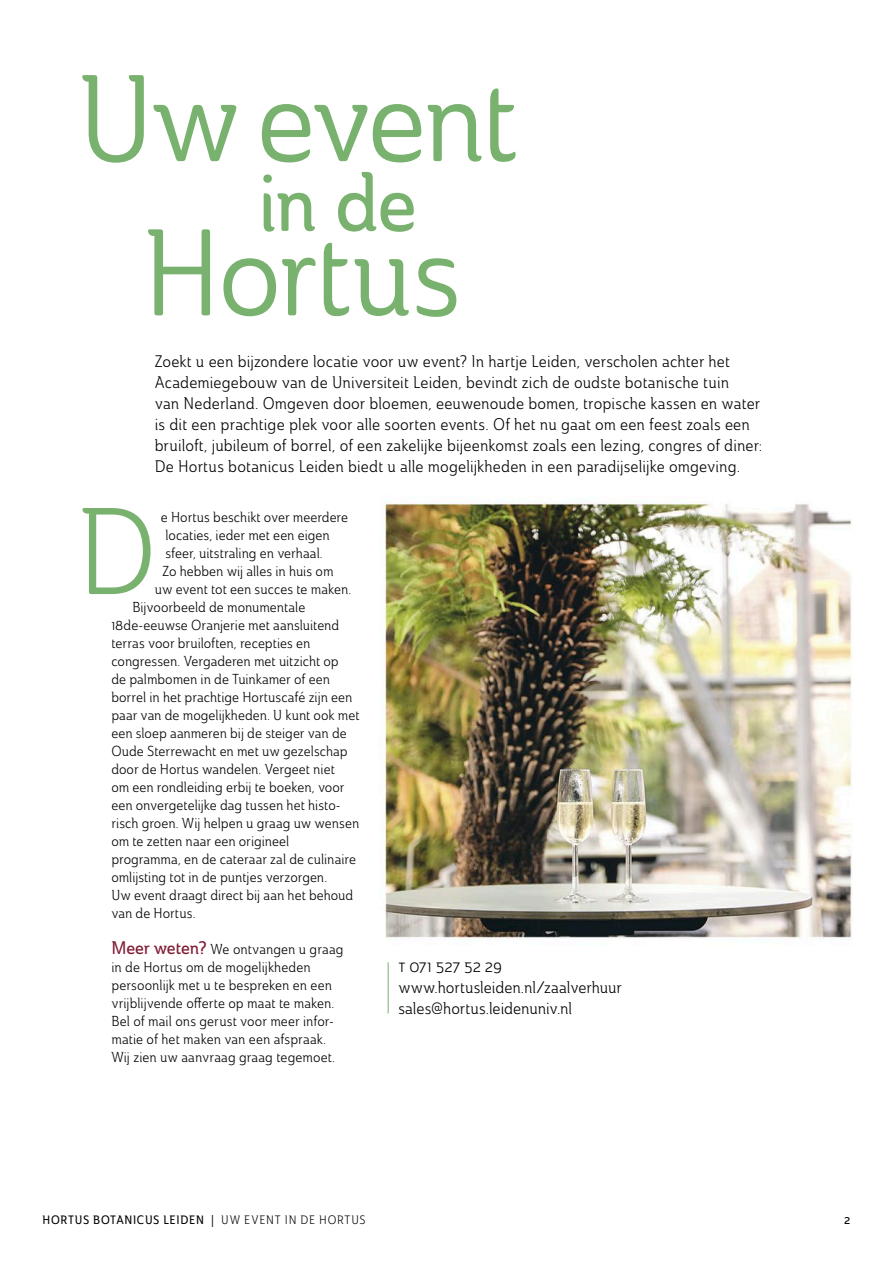
<style>
.page{position:relative;width:893px;height:1263px;background:#fff}
.page>*{position:absolute;margin:0;border:0;box-sizing:border-box;transform-origin:0 0}
.t1{font:121.5px "Ainslie Con Reg";letter-spacing:-.025em;color:#78b26e}
.t2{font:121.5px "Ainslie Con Boo";color:#78b26e}
.t3{font:81.15px "Ainslie Con Med";color:#78b26e}
.intro_klein{font:16.5px/21px "Ainslie Con Boo";letter-spacing:.005em;color:#000}
.broodtekst_NL{font:14.25px/18px "Ainslie Con Boo";color:#000}
.t4{font:12px "Ainslie Con Med";letter-spacing:.06em;color:#000}
.s1{font-family:"Ainslie Con Med";font-size:18px;color:#7f1e35}
.s2{font-family:"Myriad Pro"}
.s3{font-family:"Ainslie Con Boo"}
</style>
<div class="page">
<img style="left:384px;top:501px;width:469px;height:513px">
<hr style="left:388px;top:962px;width:1px;height:51px;background:#78b26e">
<p class="t1" style="left:77px;top:43px;width:442px">Uw event</p>
<p class="t3" style="left:258px;top:151px;width:160px">in de</p>
<p class="t1" style="left:143px;top:198px;width:320px">Hortus</p>
<p class="intro_klein" style="left:155px;top:350px;width:609px">Zoekt u een bijzondere locatie voor uw event? In hartje Leiden, verscholen achter het Academiegebouw van de Universiteit Leiden, bevindt zich de oudste botanische tuin<br>van Nederland. Omgeven door bloemen, eeuwenoude bomen, tropische kassen en water is dit een prachtige plek voor alle soorten events. Of het nu gaat om een feest zoals een bruiloft, jubileum of borrel, of een zakelijke bijeenkomst zoals een lezing, congres of diner:<br>De Hortus botanicus Leiden biedt u alle mogelijkheden in een paradijselijke omgeving.</p>
<p class="t2" style="left:77px;top:477px;width:82px">D</p>
<p class="broodtekst_NL" style="left:161px;top:508px;width:189px">e Hortus beschikt over meerdere</p>
<p class="broodtekst_NL" style="left:165px;top:526px;width:166px">locaties, ieder met een eigen</p>
<p class="broodtekst_NL" style="left:165px;top:544px;width:159px">sfeer, uitstraling en verhaal.</p>
<p class="broodtekst_NL" style="left:162px;top:562px;width:173px">Zo hebben wij alles in huis om</p>
<p class="broodtekst_NL" style="left:155px;top:580px;width:198px">uw event tot een succes te maken.</p>
<p class="broodtekst_NL" style="left:132px;top:598px;width:174px">Bijvoorbeeld de monumentale</p>
<p class="broodtekst_NL" style="left:111px;top:616px;width:230px">18de-eeuwse Oranjerie met aansluitend</p>
<p class="broodtekst_NL" style="left:111px;top:634px;width:201px">terras voor bruiloften, recepties en</p>
<p class="broodtekst_NL" style="left:111px;top:652px;width:229px">congressen. Vergaderen met uitzicht op</p>
<p class="broodtekst_NL" style="left:111px;top:670px;width:220px">de palmbomen in de Tuinkamer of een</p>
<p class="broodtekst_NL" style="left:111px;top:688px;width:243px">borrel in het prachtige Hortuscafé zijn een</p>
<p class="broodtekst_NL" style="left:111px;top:706px;width:250px">paar van de mogelijkheden. U kunt ook met</p>
<p class="broodtekst_NL" style="left:111px;top:724px;width:237px">een sloep aanmeren bij de steiger van de</p>
<p class="broodtekst_NL" style="left:111px;top:742px;width:238px">Oude Sterrewacht en met uw gezelschap</p>
<p class="broodtekst_NL" style="left:111px;top:760px;width:225px">door de Hortus wandelen. Vergeet niet</p>
<p class="broodtekst_NL" style="left:111px;top:778px;width:235px">om een rondleiding erbij te boeken, voor</p>
<p class="broodtekst_NL" style="left:111px;top:796px;width:231px">een onvergetelijke dag tussen het histo-</p>
<p class="broodtekst_NL" style="left:111px;top:814px;width:249px">risch groen. Wij helpen u graag uw wensen</p>
<p class="broodtekst_NL" style="left:111px;top:832px;width:179px">om te zetten naar een origineel</p>
<p class="broodtekst_NL" style="left:111px;top:850px;width:246px">programma, en de cateraar zal de culinaire</p>
<p class="broodtekst_NL" style="left:111px;top:868px;width:217px">omlijsting tot in de puntjes verzorgen.</p>
<p class="broodtekst_NL" style="left:111px;top:886px;width:243px">Uw event draagt direct bij aan het behoud</p>
<p class="broodtekst_NL" style="left:111px;top:904px;width:86px">van de Hortus.</p>
<p class="broodtekst_NL" style="left:111px;top:940px;width:234px"><span class="s1">Meer weten?</span> We ontvangen u graag in de Hortus om de mogelijkheden persoonlijk met u te bespreken en een vrijblijvende offerte op maat te maken.<br>Bel of mail ons gerust voor meer infor&shy;matie of het maken van een afspraak.<br>Wij zien uw aanvraag graag tegemoet.</p>
<p class="intro_klein" style="left:398px;top:956px;width:105px">t 071 527 52 29</p>
<p class="intro_klein" style="left:398px;top:977px;width:225px">www.hortusleiden.nl/zaalverhuur</p>
<p class="intro_klein" style="left:398px;top:998px;width:175px">sales@hortus.leidenuniv.nl</p>
<p class="t4" style="left:43px;top:1212px;width:325px">HORTUS BOTANICUS LEIDEN <span class="s2">|</span> <span class="s3">UW EVENT IN DE HORTUS</span></p>
<p class="t4" style="left:844px;top:1212px;width:8px">2</p>
</div>
